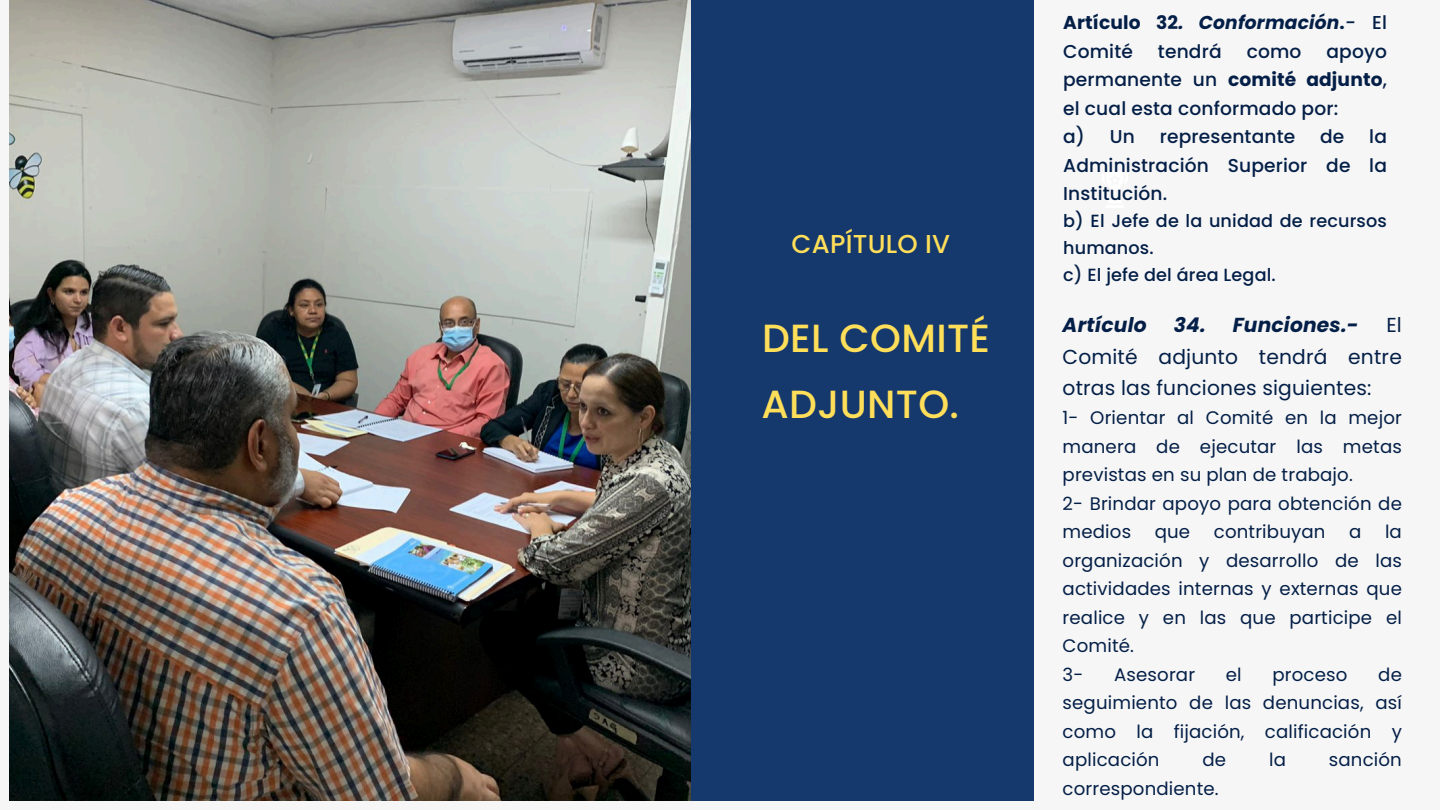
<style>
.page{position:relative;width:1440px;height:810px;background:#f6f6f6}
.page>*{position:absolute;margin:0;border:0;box-sizing:border-box;transform-origin:0 0}
.t1{font:500 39.3px/65.8px "Poppins";letter-spacing:.01em;color:#ffde59}
.t2{font:500 25.9px "Poppins";letter-spacing:.01em;color:#ffde59}
.t3{font:20.2px/31.5px "Poppins";letter-spacing:.01em;color:#041f47;text-align:justify}
.t4{font:italic 700 20.2px "Poppins";letter-spacing:.01em;color:#041f47}
.t5{font:500 18.6px/28.5px "Poppins";letter-spacing:.01em;color:#041f47}
.t6{font:italic 700 18.6px/28.5px "Poppins";letter-spacing:.01em;color:#041f47}
.t7{font:18.2px/28.5px "Poppins";letter-spacing:.01em;color:#041f47;text-align:justify}
.t8{font:500 17.6px/27px "Poppins";letter-spacing:.01em;color:#041f47}
.s1{font-style:normal}
.s2{font-weight:500;font-style:normal}
.s3{font-weight:700}
</style>
<div class="page">
<img style="left:9px;top:0;width:682px;height:801px">
<div style="left:691px;top:0;width:343px;height:800px;background:#15386d"></div>
<h2 class="t2" style="left:792px;top:225px;width:160px">CAPÍTULO IV</h2>
<h1 class="t1" style="left:761px;top:306px;width:230px">DEL COMITÉ<br>ADJUNTO.</h1>
<h3 class="t6" style="left:1063px;top:8px;width:325px"><span class="s1">Artículo 32</span>. Conformación<span class="s1">.</span><span class="s2">- El<br>Comité</span></h3>
<h3 class="t5" style="left:1158px;top:37px;width:65px">tendrá</h3>
<h3 class="t5" style="left:1247px;top:37px;width:56px">como</h3>
<h3 class="t5" style="left:1063px;top:37px;width:325px;text-indent:263px">apoyo permanente un <span class="s3">comité adjunto</span>, el cual esta conformado por:<br>a) Un</h3>
<h3 class="t5" style="left:1063px;top:122px;width:325px;text-align:justify;text-indent:306px">la Administración Superior de la Institución.</h3>
<h3 class="t8" style="left:1063px;top:208px;width:325px">b) El Jefe de la unidad de recursos humanos.<br>c) El jefe del área Legal.</h3>
<p class="t4" style="left:1063px;top:311px;width:86px">Artículo</p>
<p class="t4" style="left:1174px;top:311px;width:186px">34. Funciones.-</p>
<h3 class="t5" style="left:1160px;top:122px;width:137px">representante</h3>
<h3 class="t5" style="left:1320px;top:122px;width:26px">de</h3>
<p class="t3" style="left:1063px;top:309px;width:341px;text-indent:324px">El Comité adjunto tendrá entre otras las funciones siguientes:</p>
<p class="t7" style="left:1063px;top:404px;width:341px">1- Orientar al Comité en la mejor manera de ejecutar las metas previstas en su plan de trabajo.</p>
<p class="t7" style="left:1063px;top:489px;width:341px">2- Brindar apoyo para obtención de medios</p>
<p class="t7" style="left:1155px;top:518px;width:37px">que</p>
<p class="t7" style="left:1214px;top:518px;width:113px">contribuyan</p>
<p class="t7" style="left:1349px;top:518px;width:14px">a</p>
<p class="t7" style="left:1063px;top:518px;width:341px;text-indent:322px">la organización y desarrollo de las actividades internas y externas que realice y en las que participe el Comité.</p>
<p class="t7" style="left:1063px;top:660px;width:22px">3-</p>
<p class="t7" style="left:1114px;top:660px;width:83px">Asesorar</p>
<p class="t7" style="left:1226px;top:660px;width:17px">el</p>
<p class="t7" style="left:1273px;top:660px;width:77px">proceso</p>
<p class="t7" style="left:1063px;top:660px;width:341px;text-indent:316px">de seguimiento de las denuncias, así como la fijación, calificación y aplicación</p>
<p class="t7" style="left:1202px;top:746px;width:25px">de</p>
<p class="t7" style="left:1269px;top:746px;width:18px">la</p>
<p class="t7" style="left:1329px;top:746px;width:75px">sanción</p>
<p class="t7" style="left:1063px;top:774px;width:158px">correspondiente.</p>
</div>
